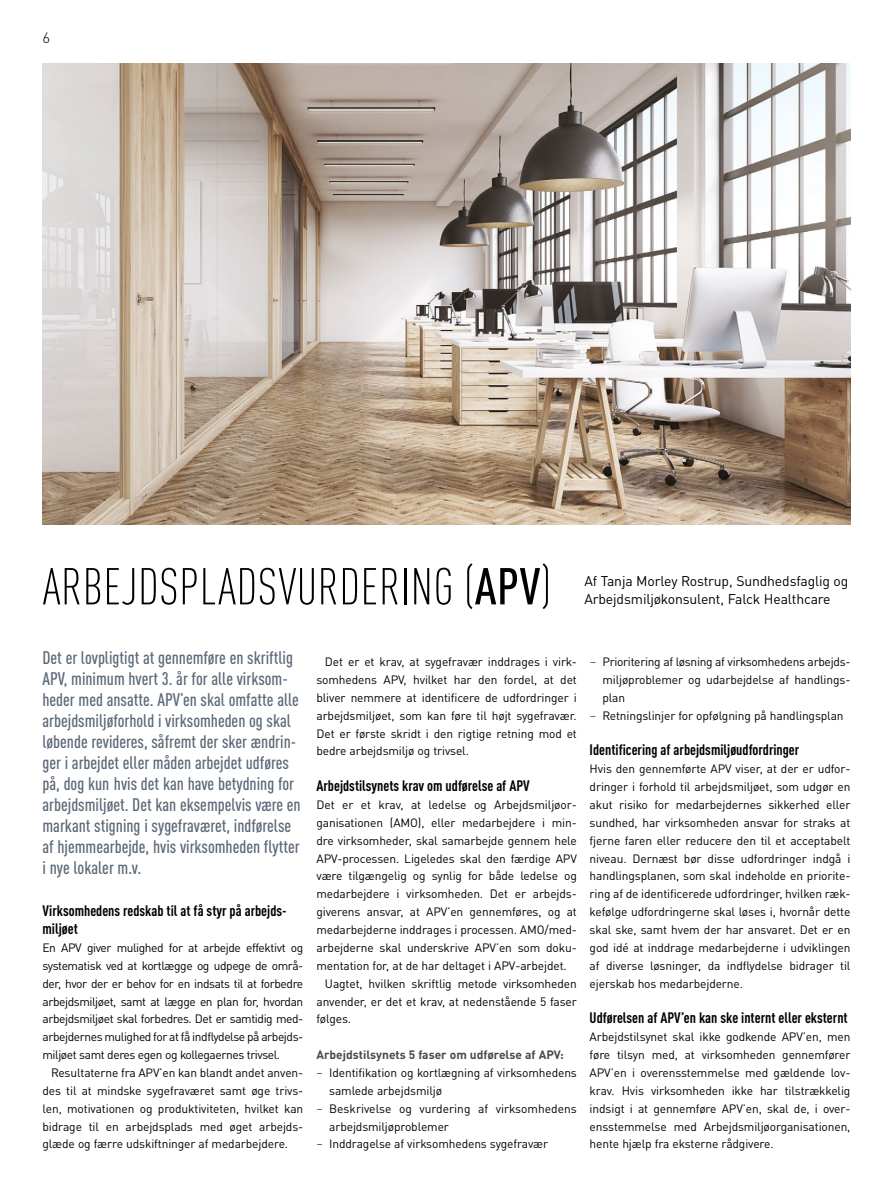
<style>
.page{position:relative;width:893px;height:1191px;background:#fff}
.page>*{position:absolute;margin:0;border:0;box-sizing:border-box;transform-origin:0 0}
.t1{font:300 condensed 51px "DINOT";letter-spacing:.01em;color:#000}
.t2{font:500 condensed 18px/21px "DINOT";color:#5b6877}
.t3{font:700 condensed 15px/18px "DINOT";color:#000}
.t4{font:300 15px "DINOT";color:#000}
.t5{font:13.95px/18px "DINOT";letter-spacing:-.01em;color:#000}
.t6{font:12px/17.9px "DINOT";letter-spacing:-.01em;color:#000;text-align:justify}
.t7{font:700 12px "DINOT";color:#484847}
.s1{font-weight:500}
.s2{font-family:"Chronicle Text G1"}
</style>
<div class="page">
<img style="left:43px;top:64px;width:807px;height:460px">
<p class="t4" style="left:43px;top:28px;width:9px">6</p>
<h1 class="t1" style="left:43px;top:557px;width:510px">ARBEJDSPLADSVURDERING (<span class="s1">APV</span>)</h1>
<p class="t5" style="left:584px;top:572px;width:265px">Af Tanja Morley Rostrup, Sundhedsfaglig og<br>Arbejdsmiljøkonsulent, Falck Healthcare</p>
<p class="t2" style="left:43px;top:646px;width:260px">Det er lovpligtigt at gennemføre en skriftlig APV, minimum hvert 3. år for alle virksom&shy;heder med ansatte. APV’en skal omfatte alle arbejdsmiljøforhold i virksomheden og skal løbende revideres, såfremt der sker ændrin&shy;ger i arbejdet eller måden arbejdet udføres på, dog kun hvis det kan have betydning for arbejdsmiljøet. Det kan eksempelvis være en markant stigning i sygefraværet, indførelse af hjemmearbejde, hvis virksomheden flytter i nye lokaler m.v.</p>
<p class="t3" style="left:43px;top:901px;width:246px">Virksomhedens redskab til at få styr på arbejds&shy;miljøet</p>
<p class="t6" style="left:43px;top:938px;width:262px">En APV giver mulighed for at arbejde effektivt og systematisk ved at kortlægge og udpege de områ&shy;der, hvor der er behov for en indsats til at forbedre arbejdsmiljøet, samt at lægge en plan for, hvordan arbejdsmiljøet skal forbedres. Det er samtidig med&shy;arbejdernes mulighed for at få indflydelse på arbejds&shy;miljøet samt deres egen og kollegaernes trivsel.</p>
<p class="t6" style="left:43px;top:1063px;width:262px;text-indent:9px">Resultaterne fra APV’en kan blandt andet anven&shy;des til at mindske sygefraværet samt øge trivs&shy;len, motivationen og produktiviteten, hvilket kan bidrage til en arbejdsplads med øget arbejds&shy;glæde og færre udskiftninger af medarbejdere.</p>
<p class="t6" style="left:316px;top:652px;width:262px;text-indent:9px">Det er et krav, at sygefravær inddrages i virk&shy;somhedens APV, hvilket har den fordel, at det bliver nemmere at identificere de udfordringer i arbejdsmiljøet, som kan føre til højt sygefravær.<br>Det er første skridt i den rigtige retning mod et bedre arbejdsmiljø og trivsel.</p>
<p class="t3" style="left:316px;top:776px;width:215px">Arbejdstilsynets krav om udførelse af APV</p>
<p class="t6" style="left:316px;top:795px;width:262px">Det er et krav, at ledelse og Arbejdsmiljøor-</p>
<p class="t6" style="left:316px;top:813px;width:262px">ganisationen (AMO), eller medarbejdere i min-</p>
<p class="t6" style="left:316px;top:831px;width:262px">dre virksomheder, skal samarbejde gennem hele</p>
<p class="t6" style="left:316px;top:849px;width:262px">APV-processen. Ligeledes skal den færdige APV</p>
<p class="t6" style="left:316px;top:867px;width:262px">være tilgængelig og synlig for både ledelse og</p>
<p class="t6" style="left:316px;top:885px;width:262px">medarbejdere i virksomheden. Det er arbejds-</p>
<p class="t6" style="left:316px;top:902px;width:262px">giverens ansvar, at APV’en gennemføres, og at</p>
<p class="t6" style="left:316px;top:920px;width:262px">medarbejderne inddrages i processen. AMO/med-</p>
<p class="t6" style="left:316px;top:938px;width:262px">arbejderne skal underskrive APV’en som doku-</p>
<p class="t6" style="left:316px;top:956px;width:252px">mentation for, at de har deltaget i APV-arbejdet.</p>
<p class="t6" style="left:325px;top:974px;width:253px">Uagtet, hvilken skriftlig metode virksomheden</p>
<p class="t6" style="left:316px;top:992px;width:262px">anvender, er det et krav, at nedenstående 5 faser</p>
<p class="t6" style="left:316px;top:1010px;width:36px">følges.</p>
<p class="t7" style="left:316px;top:1047px;width:249px">Arbejdstilsynets 5 faser om udførelse af APV:</p>
<p class="t6" style="left:316px;top:1063px;width:262px"><span class="s2">−</span> Identifikation og kortlægning af virksomhedens</p>
<p class="t6" style="left:329px;top:1081px;width:114px">samlede arbejdsmiljø</p>
<p class="t6" style="left:316px;top:1099px;width:262px"><span class="s2">−</span> Beskrivelse og vurdering af virksomhedens</p>
<p class="t6" style="left:329px;top:1117px;width:121px">arbejdsmiljøproblemer</p>
<p class="t6" style="left:316px;top:1135px;width:233px"><span class="s2">−</span> Inddragelse af virksomhedens sygefravær</p>
<p class="t6" style="left:590px;top:652px;width:262px"><span class="s2">−</span> Prioritering af løsning af virksomhedens arbejds-</p>
<p class="t6" style="left:602px;top:670px;width:250px">miljøproblemer og udarbejdelse af handlings-</p>
<p class="t6" style="left:602px;top:688px;width:24px">plan</p>
<p class="t6" style="left:590px;top:706px;width:255px"><span class="s2">−</span> Retningslinjer for opfølgning på handlingsplan</p>
<p class="t3" style="left:590px;top:741px;width:211px">Identificering af arbejdsmiljøudfordringer</p>
<p class="t6" style="left:590px;top:760px;width:262px">Hvis den gennemførte APV viser, at der er udfor&shy;dringer i forhold til arbejdsmiljøet, som udgør en akut risiko for medarbejdernes sikkerhed eller sundhed, har virksomheden ansvar for straks at fjerne faren eller reducere den til et acceptabelt niveau. Dernæst bør disse udfordringer indgå i handlingsplanen, som skal indeholde en priorite&shy;ring af de identificerede udfordringer, hvilken ræk&shy;kefølge udfordringerne skal løses i, hvornår dette skal ske, samt hvem der har ansvaret. Det er en god idé at inddrage medarbejderne i udviklingen af diverse løsninger, da indflydelse bidrager til ejerskab hos medarbejderne.</p>
<p class="t3" style="left:590px;top:1009px;width:260px">Udførelsen af APV’en kan ske internt eller eksternt</p>
<p class="t6" style="left:590px;top:1027px;width:262px">Arbejdstilsynet skal ikke godkende APV’en, men føre tilsyn med, at virksomheden gennemfører APV’en i overensstemmelse med gældende lov&shy;krav. Hvis virksomheden ikke har tilstrækkelig indsigt i at gennemføre APV’en, skal de, i over&shy;ensstemmelse med Arbejdsmiljøorganisationen, hente hjælp fra eksterne rådgivere.</p>
</div>
